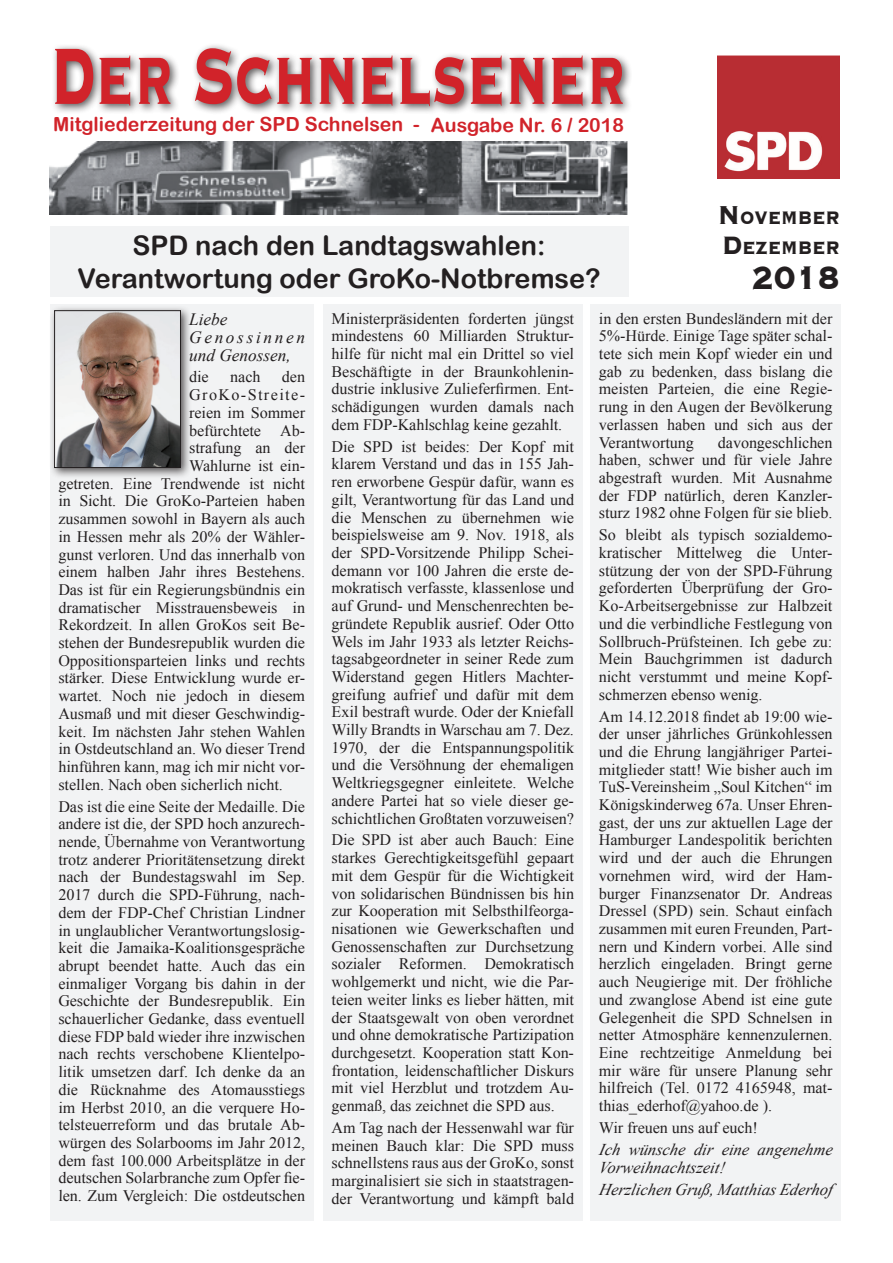
<style>
.page{position:relative;width:893px;height:1263px;background:#fff}
.page>*{position:absolute;margin:0;border:0;box-sizing:border-box;transform-origin:0 0}
.t1{font:700 104.55px "Copperplate";color:#d1232a;scale:.61 1}
.t2{font:700 42.45px "Copperplate";color:#231f20;scale:.85 1}
.t3{font:27px/32.4px "Arial Rounded MT Bold";color:#231f20;text-align:center}
.t4{font:700 23.55px/30px "Copperplate";color:#231f20;scale:.85 1}
.t5{font:19.5px "Arial Rounded MT Bold";color:#d1232a}
.t6{font:italic 17.25px/18px "Times New Roman";color:#231f20}
.t7{font:italic 16.5px/17.7px "Times New Roman";color:#231f20}
.t8{font:15.9px/17.7px "Times New Roman";color:#231f20;text-align:justify}
.s1{font-size:33.6px}
</style>
<div class="page">
<img style="left:718px;top:55px;width:122px;height:123px">
<div style="left:51px;top:43px;width:582px;height:73px;background:#231f20;opacity:.75"></div>
<img style="left:50px;top:141px;width:578px;height:73px">
<div style="left:50px;top:226px;width:578px;height:71px;background:#f2f3f4"></div>
<div style="left:50px;top:304px;width:263px;height:916px;background:#f2f3f4"></div>
<div style="left:323px;top:304px;width:259px;height:916px;background:#f2f3f4"></div>
<div style="left:590px;top:304px;width:251px;height:916px;background:#f2f3f4"></div>
<div style="left:49px;top:305px;width:143px;height:174px;background:#231f20;opacity:.75"></div>
<img style="left:56px;top:312px;width:123px;height:154px">
<div style="left:54px;top:310px;width:127px;height:158px;border:1px solid #231f20"></div>
<h1 class="t1" style="left:50px;top:7px;width:945px">Der Schnelsener</h1>
<p class="t5" style="left:53px;top:112px;width:572px">Mitgliederzeitung der SPD Schnelsen - Ausgabe Nr. 6 / 2018</p>
<h3 class="t4" style="left:718px;top:202px;width:145px"><span class="s1">N</span>ovember<br><span class="s1">D</span>ezember</h3>
<h2 class="t2" style="left:752px;top:249px;width:105px">2018</h2>
<h3 class="t3" style="left:77px;top:229px;width:525px">SPD nach den Landtagswahlen:<br>Verantwortung oder GroKo-Notbremse?</h3>
<p class="t6" style="left:189px;top:309px;width:117px">Liebe<br>Genossinnen und Genossen,</p>
<p class="t8" style="left:189px;top:368px;width:21px">die</p>
<p class="t8" style="left:230px;top:368px;width:32px">nach</p>
<p class="t8" style="left:282px;top:368px;width:25px">den</p>
<p class="t8" style="left:189px;top:386px;width:118px">GroKo-Streite-</p>
<p class="t8" style="left:189px;top:403px;width:117px">reien im Sommer</p>
<p class="t8" style="left:189px;top:421px;width:118px">befürchtete Ab-</p>
<p class="t8" style="left:189px;top:439px;width:117px">strafung an der</p>
<p class="t8" style="left:189px;top:457px;width:118px">Wahlurne ist ein-</p>
<p class="t8" style="left:58px;top:474px;width:248px">getreten. Eine Trendwende ist nicht</p>
<p class="t8" style="left:58px;top:492px;width:249px">in Sicht. Die GroKo-Parteien haben</p>
<p class="t8" style="left:58px;top:510px;width:249px">zusammen sowohl in Bayern als auch</p>
<p class="t8" style="left:58px;top:527px;width:248px">in Hessen mehr als 20% der Wähler-</p>
<p class="t8" style="left:58px;top:545px;width:248px">gunst verloren. Und das innerhalb von</p>
<p class="t8" style="left:58px;top:563px;width:249px">einem halben Jahr ihres Bestehens.</p>
<p class="t8" style="left:58px;top:580px;width:248px">Das ist für ein Regierungsbündnis ein</p>
<p class="t8" style="left:58px;top:598px;width:249px">dramatischer Misstrauensbeweis in</p>
<p class="t8" style="left:58px;top:616px;width:249px">Rekordzeit. In allen GroKos seit Be-</p>
<p class="t8" style="left:58px;top:634px;width:248px">stehen der Bundesrepublik wurden die</p>
<p class="t8" style="left:58px;top:651px;width:249px">Oppositionsparteien links und rechts</p>
<p class="t8" style="left:58px;top:669px;width:248px">stärker. Diese Entwicklung wurde er-</p>
<p class="t8" style="left:58px;top:687px;width:249px">wartet. Noch nie jedoch in diesem</p>
<p class="t8" style="left:58px;top:704px;width:248px">Ausmaß und mit dieser Geschwindig-</p>
<p class="t8" style="left:58px;top:722px;width:248px">keit. Im nächsten Jahr stehen Wahlen</p>
<p class="t8" style="left:58px;top:740px;width:248px">in Ostdeutschland an. Wo dieser Trend</p>
<p class="t8" style="left:58px;top:757px;width:248px">hinführen kann, mag ich mir nicht vor-</p>
<p class="t8" style="left:58px;top:775px;width:226px">stellen. Nach oben sicherlich nicht.</p>
<p class="t8" style="left:58px;top:797px;width:249px">Das ist die eine Seite der Medaille. Die andere ist die, der SPD hoch anzurech&shy;nende, Übernahme von Verantwortung trotz anderer Prioritätensetzung direkt nach der Bundestagswahl im Sep.<br>2017 durch die SPD-Führung, nach&shy;dem der FDP-Chef Christian Lindner in unglaublicher Verantwortungslosig&shy;keit die Jamaika-Koalitionsgespräche abrupt beendet hatte. Auch das ein einmaliger Vorgang bis dahin in der Geschichte der Bundesrepublik. Ein schauerlicher Gedanke, dass eventuell diese FDP bald wieder ihre inzwischen nach rechts verschobene Klientelpo&shy;litik umsetzen darf. Ich denke da an die Rücknahme des Atomausstiegs im Herbst 2010, an die verquere Ho&shy;telsteuerreform und das brutale Ab&shy;würgen des Solarbooms im Jahr 2012, dem fast 100.000 Arbeitsplätze in der deutschen Solarbranche zum Opfer fie&shy;len. Zum Vergleich: Die ostdeutschen</p>
<p class="t8" style="left:332px;top:309px;width:244px">Ministerpräsidenten forderten jüngst mindestens 60 Milliarden Struktur&shy;hilfe für nicht mal ein Drittel so viel Beschäftigte in der Braunkohlenin&shy;dustrie inklusive Zulieferfirmen. Ent&shy;schädigungen wurden damals nach dem FDP-Kahlschlag keine gezahlt.</p>
<p class="t8" style="left:332px;top:437px;width:244px">Die SPD ist beides: Der Kopf mit klarem Verstand und das in 155 Jah&shy;ren erworbene Gespür dafür, wann es gilt, Verantwortung für das Land und die Menschen zu übernehmen wie beispielsweise am 9. Nov. 1918, als der SPD-Vorsitzende Philipp Schei&shy;demann vor 100 Jahren die erste de&shy;mokratisch verfasste, klassenlose und auf Grund- und Menschenrechten be&shy;gründete Republik ausrief. Oder Otto Wels im Jahr 1933 als letzter Reichs&shy;tagsabgeordneter in seiner Rede zum Widerstand gegen Hitlers Machter&shy;greifung aufrief und dafür mit dem Exil bestraft wurde. Oder der Kniefall Willy Brandts in Warschau am 7. Dez.<br>1970, der die Entspannungspolitik und die Versöhnung der ehemaligen Weltkriegsgegner einleitete. Welche andere Partei hat so viele dieser ge&shy;schichtlichen Großtaten vorzuweisen?</p>
<p class="t8" style="left:332px;top:831px;width:244px">Die SPD ist aber auch Bauch: Eine starkes Gerechtigkeitsgefühl gepaart mit dem Gespür für die Wichtigkeit von solidarischen Bündnissen bis hin zur Kooperation mit Selbsthilfeorga&shy;nisationen wie Gewerkschaften und Genossenschaften zur Durchsetzung sozialer Reformen. Demokratisch wohlgemerkt und nicht, wie die Par&shy;teien weiter links es lieber hätten, mit der Staatsgewalt von oben verordnet und ohne demokratische Partizipation durchgesetzt. Kooperation statt Kon&shy;frontation, leidenschaftlicher Diskurs mit viel Herzblut und trotzdem Au&shy;genmaß, das zeichnet die SPD aus.</p>
<p class="t8" style="left:332px;top:1118px;width:244px">Am Tag nach der Hessenwahl war für meinen Bauch klar: Die SPD muss schnellstens raus aus der GroKo, sonst marginalisiert sie sich in staatstragen&shy;der Verantwortung und kämpft bald</p>
<p class="t8" style="left:599px;top:309px;width:235px">in den ersten Bundesländern mit der 5%-Hürde. Einige Tage später schal&shy;tete sich mein Kopf wieder ein und gab zu bedenken, dass bislang die meisten Parteien, die eine Regie&shy;rung in den Augen der Bevölkerung verlassen haben und sich aus der Verantwortung</p>
<p class="t8" style="left:599px;top:433px;width:235px;text-indent:119px">davongeschlichen haben, schwer und für viele Jahre abgestraft wurden. Mit Ausnahme der FDP natürlich, deren Kanzler&shy;sturz 1982 ohne Folgen für sie blieb.</p>
<p class="t8" style="left:599px;top:526px;width:235px">So bleibt als typisch sozialdemo&shy;kratischer Mittelweg die Unter&shy;stützung der von der SPD-Führung geforderten Überprüfung der Gro-Ko-Arbeitsergebnisse zur Halbzeit und die verbindliche Festlegung von Sollbruch-Prüfsteinen. Ich gebe zu:<br>Mein Bauchgrimmen ist dadurch nicht verstummt und meine Kopf&shy;schmerzen ebenso wenig.</p>
<p class="t8" style="left:599px;top:707px;width:235px">Am 14.12.2018 findet ab 19:00 wie&shy;der unser jährliches Grünkohlessen und die Ehrung langjähriger Partei&shy;mitglieder statt! Wie bisher auch im TuS-Vereinsheim „Soul Kitchen“ im Königskinderweg 67a. Unser Ehren&shy;gast, der uns zur aktuellen Lage der Hamburger Landespolitik berichten wird und der auch die Ehrungen vornehmen wird, wird der Ham&shy;burger Finanzsenator Dr. Andreas Dressel (SPD) sein. Schaut einfach zusammen mit euren Freunden, Part&shy;nern und Kindern vorbei. Alle sind herzlich eingeladen. Bringt gerne auch Neugierige mit. Der fröhliche und zwanglose Abend ist eine gute Gelegenheit die SPD Schnelsen in netter Atmosphäre kennenzulernen.<br>Eine rechtzeitige Anmeldung bei mir wäre für unsere Planung sehr hilfreich (Tel. 0172 4165948, mat&shy;thias_ederhof@yahoo.de ).</p>
<p class="t8" style="left:599px;top:1118px;width:161px">Wir freuen uns auf euch!</p>
<p class="t7" style="left:599px;top:1140px;width:238px">Ich wünsche dir eine angenehme<br>Vorweihnachtszeit!</p>
<p class="t7" style="left:599px;top:1180px;width:235px">Herzlichen Gruß,Matthias Ederhof</p>
</div>
